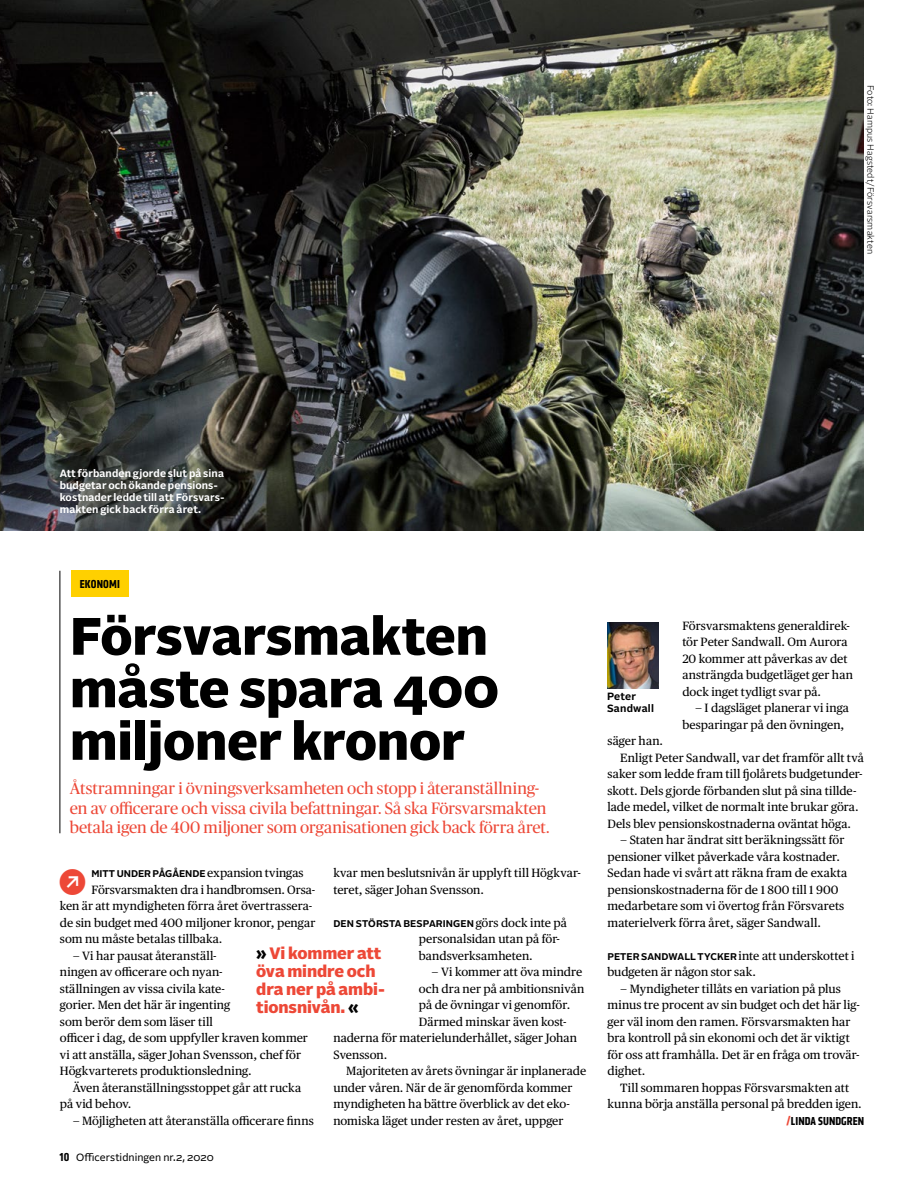
<style>
.page{position:relative;width:915px;height:1191px;background:#fff}
.page>*{position:absolute;margin:0;border:0;box-sizing:border-box;transform-origin:0 0}
.t1{font:900 52.5px/52.5px "Alrightv 2 Normal";letter-spacing:-.005em;color:#000}
.t2{font:16.5px/19.5px "Publico Headline";color:#ed4837}
.t3{font:900 16.5px/18px "Alrightv 2 Normal";letter-spacing:-.005em;color:#ed4837}
.t4{font:12px/16.5px "Publico Text Sv";letter-spacing:.005em;color:#000}
.t5{font:700 12px "Klavika Condensed";letter-spacing:.005em;color:#000}
.t6{font:700 10.5px/12px "Alrightv 2 Normal";letter-spacing:.01em;color:#fff}
.t7{font:10.5px "Alrightv 2 Normal";letter-spacing:.005em;color:#000}
.t8{font:700 10.5px/12px "Alrightv 2 Normal";letter-spacing:.02em;color:#000}
.t9{font:700 9.75px "Alrightv 2 Normal";letter-spacing:.01em;color:#000}
.t10{font:300 9px "Alrightv 2 Normal";letter-spacing:.01em;color:#000}
.s1{font-family:"Publico Text Sv";font-weight:400;font-size:12px}
.s2{color:#000}
.s3{font-family:"Klavika Condensed";font-weight:700;font-size:12px}
.s4{font-family:"Alrightv 2 Normal";font-weight:700;font-size:9.75px}
.s5{color:#ed4837}
</style>
<div class="page">
<img style="left:0;top:0;width:863px;height:530px">
<hr style="left:60px;top:571px;width:1px;height:262px;background:#000">
<div style="left:71px;top:571px;width:57px;height:26px;background:#ffd000"></div>
<img style="left:607px;top:622px;width:51px;height:66px">
<p class="t10" style="left:876px;top:85px;width:170px;rotate:90deg">Foto: Hampus Hagstedt/Försvarsmakten</p>
<p class="t6" style="left:60px;top:466px;width:166px">Att förbanden gjorde slut på sina budgetar och ökande pensions&shy;kostnader ledde till att Försvars&shy;makten gick back förra året.</p>
<p class="t5" style="left:80px;top:576px;width:42px">EKONOMI</p>
<h1 class="t1" style="left:70px;top:606px;width:430px">Försvarsmakten måste spara 400 miljoner kronor</h1>
<h2 class="t2" style="left:70px;top:778px;width:481px">Åtstramningar i övningsverksamheten och stopp i återanställning&shy;en av officerare och vissa civila befattningar. Så ska Försvarsmakten betala igen de 400 miljoner som organisationen gick back förra året.</h2>
<p class="t4" style="left:333px;top:864px;width:249px">kvar men beslutsnivån är upplyft till Högkvar&shy;teret, säger Johan Svensson.</p>
<p class="t9" style="left:333px;top:916px;width:235px">DEN STÖRSTA BESPARINGEN <span class="s1">görs dock inte på</span></p>
<p class="t4" style="left:418px;top:930px;width:143px">personalsidan utan på för&shy;bandsverksamheten.</p>
<p class="t4" style="left:431px;top:963px;width:152px">– Vi kommer att öva mindre</p>
<p class="t4" style="left:418px;top:979px;width:167px">och dra ner på ambitionsnivån</p>
<p class="t4" style="left:418px;top:996px;width:153px">på de övningar vi genomför.</p>
<p class="t4" style="left:418px;top:1012px;width:149px">Därmed minskar även kost-</p>
<p class="t4" style="left:333px;top:1029px;width:245px">naderna för materielunderhållet, säger Johan</p>
<p class="t4" style="left:333px;top:1045px;width:55px">Svensson.</p>
<p class="t4" style="left:346px;top:1062px;width:241px">Majoriteten av årets övningar är inplanerade</p>
<p class="t4" style="left:333px;top:1078px;width:241px">under våren. När de är genomförda kommer</p>
<p class="t4" style="left:333px;top:1095px;width:238px">myndigheten ha bättre överblick av det eko-</p>
<p class="t4" style="left:333px;top:1111px;width:232px">nomiska läget under resten av året, uppger</p>
<p class="t9" style="left:91px;top:867px;width:214px">MITT UNDER PÅGÅENDE <span class="s1">expansion tvingas</span></p>
<p class="t4" style="left:60px;top:880px;width:257px;text-indent:32px">Försvarsmakten dra i handbromsen. Orsa&shy;ken är att myndigheten förra året övertrassera&shy;de sin budget med 400 miljoner kronor, pengar som nu måste betalas tillbaka.</p>
<p class="t4" style="left:60px;top:946px;width:249px;text-indent:13px">– Vi har pausat återanställ-<br>ningen av officerare och nyan-<br>ställningen av vissa civila kate-<br>gorier. Men det här är ingenting<br>som berör dem som läser till<br>officer i dag, de som uppfyller kraven kommer vi att anställa, säger Johan Svensson, chef för Högkvarterets produktionsledning.</p>
<p class="t4" style="left:60px;top:1078px;width:243px;text-indent:13px">Även återanställningsstoppet går att rucka på vid behov.</p>
<p class="t4" style="left:73px;top:1111px;width:242px">– Möjligheten att återanställa officerare finns</p>
<h2 class="t3" style="left:256px;top:942px;width:130px"><span class="s2">»</span> Vi kommer att öva mindre och dra ner på ambi&shy;tionsnivån. <span class="s2">«</span></h2>
<p class="t7" style="left:60px;top:1149px;width:156px"><span class="s3">10</span> Officerstidningen nr.2, 2020</p>
<p class="t8" style="left:607px;top:690px;width:48px">Peter<br>Sandwall</p>
<p class="t4" style="left:682px;top:616px;width:172px">Försvarsmaktens generaldirek&shy;tör Peter Sandwall. Om Aurora<br>20 kommer att påverkas av det ansträngda budgetläget ger han dock inget tydligt svar på.</p>
<p class="t4" style="left:682px;top:699px;width:168px;text-indent:13px">– I dagsläget planerar vi inga besparingar på den övningen,</p>
<p class="t4" style="left:607px;top:732px;width:57px">säger han.</p>
<p class="t4" style="left:620px;top:748px;width:245px">Enligt Peter Sandwall, var det framför allt två</p>
<p class="t4" style="left:607px;top:765px;width:256px">saker som ledde fram till fjolårets budgetunder-</p>
<p class="t4" style="left:607px;top:781px;width:250px">skott. Dels gjorde förbanden slut på sina tillde-</p>
<p class="t4" style="left:607px;top:798px;width:252px">lade medel, vilket de normalt inte brukar göra.</p>
<p class="t4" style="left:607px;top:814px;width:245px">Dels blev pensionskostnaderna oväntat höga.</p>
<p class="t4" style="left:607px;top:831px;width:241px;text-indent:13px">– Staten har ändrat sitt beräkningssätt för pensioner vilket påverkade våra kostnader.<br>Sedan hade vi svårt att räkna fram de exakta pensionskostnaderna för de 1 800 till 1 900 medarbetare som vi övertog från Försvarets materielverk förra året, säger Sandwall.</p>
<p class="t4" style="left:607px;top:946px;width:248px"><span class="s4">PETER SANDWALL TYCKER</span> inte att underskottet i budgeten är någon stor sak.</p>
<p class="t4" style="left:607px;top:979px;width:254px;text-indent:13px">– Myndigheter tillåts en variation på plus minus tre procent av sin budget och det här lig&shy;ger väl inom den ramen. Försvarsmakten har bra kontroll på sin ekonomi och det är viktigt för oss att framhålla. Det är en fråga om trovär&shy;dighet.</p>
<p class="t4" style="left:607px;top:1078px;width:256px;text-align:center">Till sommaren hoppas Försvarsmakten att kunna börja anställa personal på bredden igen.</p>
<p class="t5" style="left:786px;top:1113px;width:79px"><span class="s5">/</span>LINDA SUNDGREN</p>
</div>
